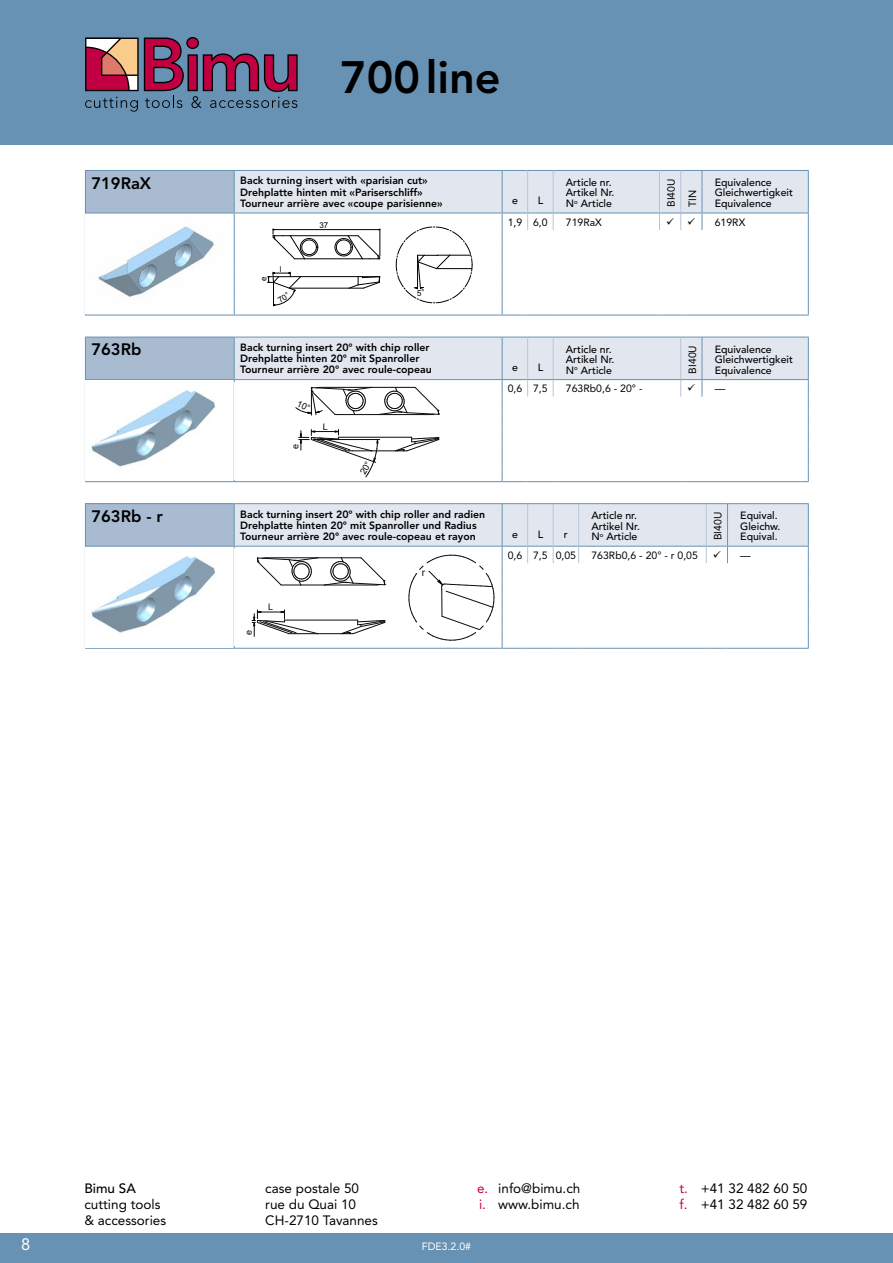
<style>
.page{position:relative;width:893px;height:1263px;background:#fff}
.page>*{position:absolute;margin:0;border:0;box-sizing:border-box;transform-origin:0 0}
.t1{font:800 45px "Avenir";color:#000}
.t2{font:800 16.5px "Avenir";color:#000}
.t3{font:16.5px "Avenir";color:#fff}
.t4{font:13.5px/16.2px "Avenir";color:#000}
.t5{font:500 13.5px "Avenir";color:#000}
.t6{font:800 10.5px/11.2px "Avenir";color:#000}
.t7{font:500 10.5px/10.5px "Avenir";color:#000}
.t8{font:10.5px/21.3px "Avenir";color:#000}
.t9{font:10.5px "Avenir";color:#fff}
.t10{font:9.9px "Arial";color:#090b0e}
.t11{font:9px "Arial";color:#090b0e}
.t12{font:8.1px "Arial";color:#000}
.s1{color:#c10044}
</style>
<div class="page">
<div style="left:0;top:1233px;width:893px;height:30px;background:#6892b4"></div>
<div style="left:0;top:0;width:893px;height:145px;background:#6892b4"></div>
<svg style="left:85px;top:37px;width:213px;height:75px"></svg>
<svg style="left:85px;top:503px;width:724px;height:146px"></svg>
<svg style="left:85px;top:170px;width:724px;height:146px"></svg>
<svg style="left:85px;top:337px;width:724px;height:145px"></svg>
<h1 class="t1" style="left:340px;top:51px;width:162px">700line</h1>
<h2 class="t2" style="left:91px;top:173px;width:61px">719RaX</h2>
<p class="t6" style="left:240px;top:175px;width:204px">Back turning insert with «parisian cut»<br>Drehplatte hinten mit «Pariserschliff»<br>Tourneur arrière avec «coupe parisienne»</p>
<p class="t12" style="left:258px;top:281px;width:6px;rotate:-90deg">e</p>
<p class="t12" style="left:280px;top:264px;width:3px">l</p>
<p class="t12" style="left:319px;top:220px;width:10px">37</p>
<p class="t7" style="left:512px;top:196px;width:7px">e</p>
<p class="t7" style="left:538px;top:196px;width:7px">L</p>
<p class="t7" style="left:566px;top:177px;width:50px">Article nr.<br>Artikel Nr.<br>N<sup>o</sup> Article</p>
<p class="t8" style="left:660px;top:207px;width:30px;rotate:-90deg">BI40U<br>TIN</p>
<p class="t7" style="left:715px;top:177px;width:80px">Equivalence<br>Gleichwertigkeit<br>Equivalence</p>
<p class="t8" style="left:508px;top:211px;width:42px">1,9 6,0</p>
<p class="t8" style="left:566px;top:211px;width:37px">719RaX</p>
<p class="t8" style="left:715px;top:211px;width:32px">619RX</p>
<h2 class="t2" style="left:91px;top:340px;width:52px">763Rb</h2>
<p class="t6" style="left:240px;top:342px;width:193px">Back turning insert 20° with chip roller<br>Drehplatte hinten 20° mit Spanroller<br>Tourneur arrière 20° avec roule-copeau</p>
<p class="t11" style="left:289px;top:449px;width:7px;rotate:-90deg">e</p>
<p class="t11" style="left:323px;top:421px;width:7px">L</p>
<p class="t7" style="left:512px;top:362px;width:7px">e</p>
<p class="t7" style="left:538px;top:362px;width:7px">L</p>
<p class="t7" style="left:566px;top:344px;width:50px">Article nr.<br>Artikel Nr.<br>N<sup>o</sup> Article</p>
<p class="t8" style="left:682px;top:374px;width:30px;rotate:-90deg">BI40U</p>
<p class="t7" style="left:715px;top:344px;width:80px">Equivalence<br>Gleichwertigkeit<br>Equivalence</p>
<p class="t8" style="left:508px;top:378px;width:42px">0,6 7,5</p>
<p class="t8" style="left:566px;top:378px;width:78px">763Rb0,6 - 20° -</p>
<p class="t8" style="left:687px;top:378px;width:40px">✓ —</p>
<h2 class="t2" style="left:91px;top:506px;width:73px">763Rb - r</h2>
<p class="t6" style="left:240px;top:508px;width:246px">Back turning insert 20° with chip roller and radien<br>Drehplatte hinten 20° mit Spanroller und Radius<br>Tourneur arrière 20° avec roule-copeau et rayon</p>
<p class="t11" style="left:243px;top:635px;width:7px;rotate:-90deg">e</p>
<p class="t11" style="left:268px;top:601px;width:7px">L</p>
<p class="t10" style="left:422px;top:566px;width:5px">r</p>
<p class="t7" style="left:512px;top:529px;width:7px">e</p>
<p class="t7" style="left:538px;top:529px;width:7px">L</p>
<p class="t7" style="left:564px;top:529px;width:5px">r</p>
<p class="t7" style="left:591px;top:510px;width:50px">Article nr.<br>Artikel Nr.<br>N<sup>o</sup> Article</p>
<p class="t8" style="left:707px;top:540px;width:30px;rotate:-90deg">BI40U</p>
<p class="t7" style="left:740px;top:511px;width:42px">Equival.<br>Gleichw.<br>Equival.</p>
<p class="t8" style="left:508px;top:545px;width:70px">0,6 7,5 0,05</p>
<p class="t8" style="left:591px;top:545px;width:108px">763Rb0,6 - 20° - r 0,05</p>
<p class="t8" style="left:713px;top:545px;width:40px">✓ —</p>
<p class="t5" style="left:84px;top:1180px;width:53px">Bimu SA</p>
<p class="t4" style="left:84px;top:1196px;width:83px">cutting tools &amp; accessories</p>
<p class="t4" style="left:265px;top:1180px;width:114px">case postale 50 rue du Quai 10<br>CH-2710 Tavannes</p>
<p class="t4" style="left:477px;top:1180px;width:105px"><span class="s1">e.</span> info@bimu.ch <span class="s1">i.</span> www.bimu.ch</p>
<p class="t4" style="left:679px;top:1180px;width:129px"><span class="s1">t.</span> +41 32 482 60 50 <span class="s1">f.</span> +41 32 482 60 59</p>
<h2 class="t3" style="left:21px;top:1235px;width:11px">8</h2>
<p class="t9" style="left:422px;top:1240px;width:51px">FDE3.2.0#</p>
</div>
